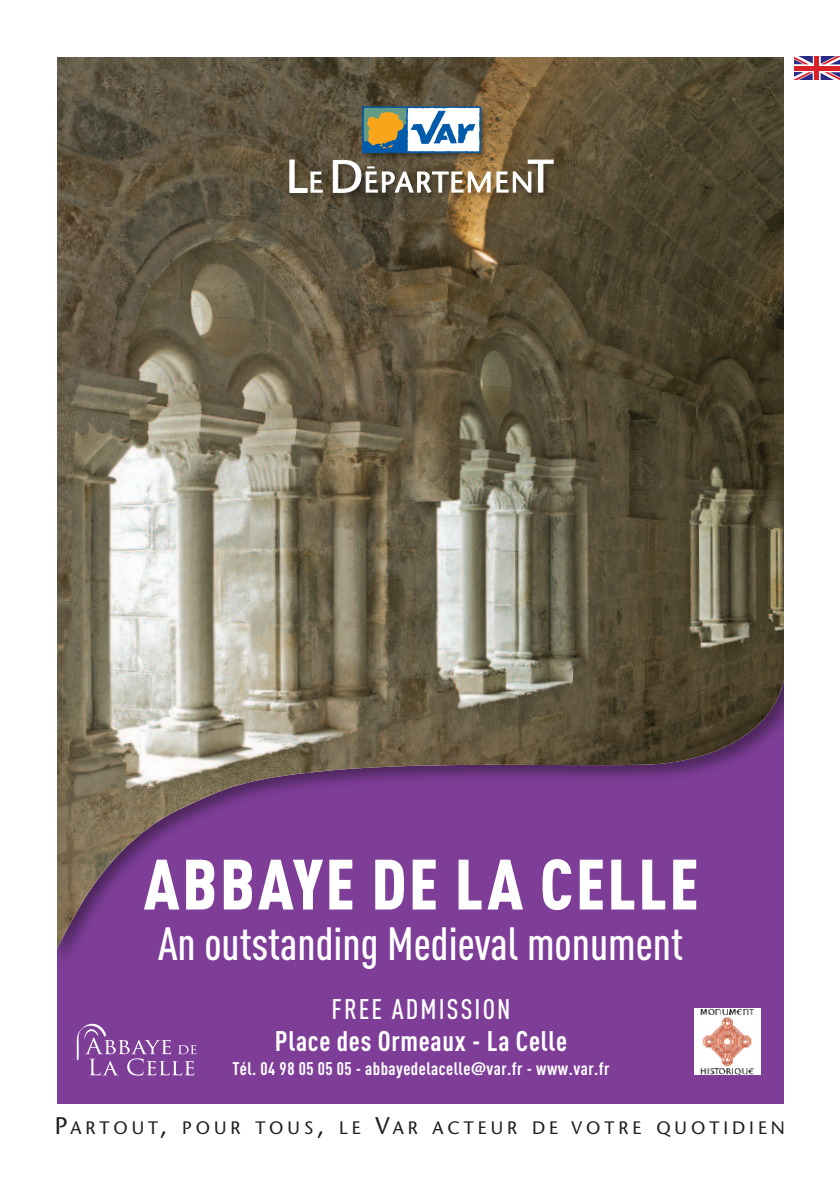
<style>
.page{position:relative;width:840px;height:1191px;background:#fff}
.page>*{position:absolute;margin:0;border:0;box-sizing:border-box;transform-origin:0 0}
.t1{font:900 70px "DIN Cond";letter-spacing:.035em;color:#fff}
.t2{font:500 46px "DIN Cond";color:#fff}
.t3{font:700 28px "DIN Cond";letter-spacing:.025em;color:#fff}
.t4{font:500 28px "DIN Cond";letter-spacing:.075em;color:#fff}
.t5{font:700 18px "DIN Cond";letter-spacing:.025em;color:#fff}
.t6{font:18px "Stone Sans";letter-spacing:.22em;color:#231f20}
.s1{font-family:"Stone Sans";font-weight:600}
.s2{font-size:24px}
</style>
<div class="page">
<div style="left:57px;top:481px;width:726px;height:623px;background:#7e3e98"></div>
<img style="left:57px;top:57px;width:726px;height:896px">
<img style="left:280px;top:94px;width:289px;height:119px">
<svg style="left:496px;top:160px;width:57px;height:32px"></svg>
<svg style="left:333px;top:160px;width:157px;height:33px"></svg>
<svg style="left:289px;top:160px;width:33px;height:32px"></svg>
<svg style="left:362px;top:106px;width:119px;height:47px"></svg>
<img style="left:694px;top:1009px;width:65px;height:65px">
<svg style="left:794px;top:57px;width:45px;height:23px"></svg>
<svg style="left:76px;top:1023px;width:120px;height:52px"></svg>
<h1 class="t1" style="left:143px;top:859px;width:556px">ABBAYE DE LA CELLE</h1>
<h2 class="t2" style="left:158px;top:926px;width:526px">An outstanding Medieval monument</h2>
<h3 class="t4" style="left:331px;top:999px;width:180px">FREE ADMISSION</h3>
<h3 class="t3" style="left:275px;top:1031px;width:293px">Place des Ormeaux - La Celle</h3>
<p class="t5" style="left:232px;top:1062px;width:378px">Tél. 04 98 05 05 05 - abbayedelacelle<span class="s1">@</span>var.fr - www.var.fr</p>
<p class="t6" style="left:55px;top:1120px;width:731px"><span class="s2">P</span>ARTOUT<span class="s2">,</span> POUR TOUS<span class="s2">,</span> LE <span class="s2">V</span>AR ACTEUR DE VOTRE QUOTIDIEN</p>
</div>
